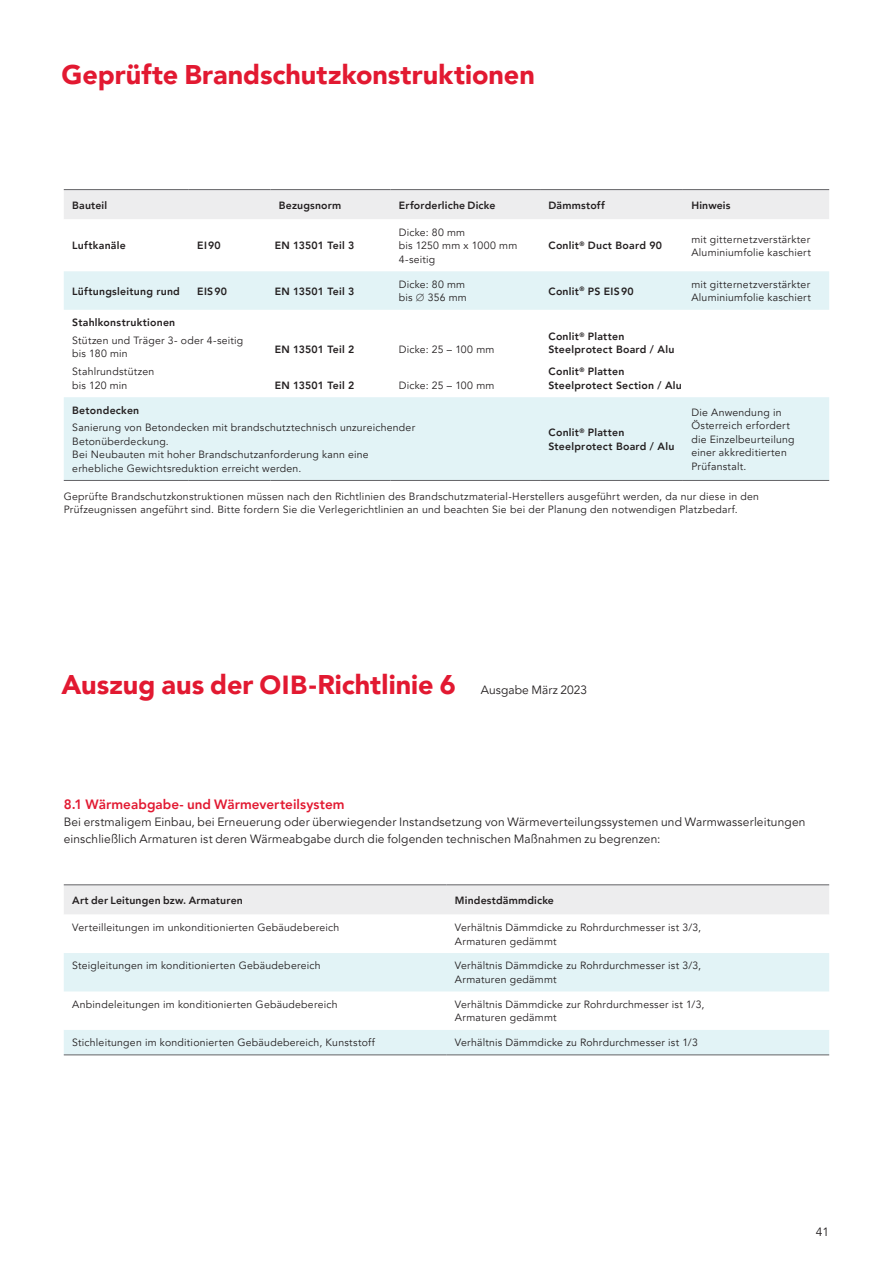
<style>
.page{position:relative;width:893px;height:1263px;background:#fff}
.page>*{position:absolute;margin:0;border:0;box-sizing:border-box;transform-origin:0 0}
.t1{font:900 27px "Avenir LT Pro";color:#e21931}
.t2{font:800 13.5px "Avenir LT Pro";letter-spacing:.005em;color:#e21931}
.t3{font:12px/17.2px "Avenir LT Pro";letter-spacing:.01em;color:#231f20}
.t4{font:10.5px/13.5px "Avenir LT Pro";letter-spacing:.02em;color:#231f20}
.t5{font:800 10.5px/13.5px "Avenir LT Pro";letter-spacing:.02em;color:#231f20}
.s1{font-size:26.25px}
</style>
<div class="page">
<div style="left:64px;top:190px;width:765px;height:29px;background:#ededee"></div>
<svg style="left:64px;top:271px;width:765px;height:209px;fill:#e2f3f6"></svg>
<hr style="left:64px;top:189px;width:125px;height:1px;background:#636366">
<hr style="left:189px;top:189px;width:81px;height:1px;background:#636366">
<hr style="left:270px;top:189px;width:120px;height:1px;background:#636366">
<hr style="left:390px;top:189px;width:150px;height:1px;background:#636366">
<hr style="left:540px;top:189px;width:143px;height:1px;background:#636366">
<hr style="left:683px;top:189px;width:146px;height:1px;background:#636366">
<hr style="left:64px;top:480px;width:125px;height:1px;background:#636366">
<hr style="left:189px;top:480px;width:81px;height:1px;background:#636366">
<hr style="left:270px;top:480px;width:120px;height:1px;background:#636366">
<hr style="left:390px;top:480px;width:150px;height:1px;background:#636366">
<hr style="left:540px;top:480px;width:143px;height:1px;background:#636366">
<hr style="left:683px;top:480px;width:146px;height:1px;background:#636366">
<div style="left:64px;top:885px;width:765px;height:29px;background:#ededee"></div>
<svg style="left:64px;top:953px;width:765px;height:101px;fill:#e2f3f6"></svg>
<hr style="left:64px;top:884px;width:382px;height:1px;background:#636366">
<hr style="left:446px;top:884px;width:383px;height:1px;background:#636366">
<hr style="left:64px;top:1054px;width:382px;height:1px;background:#636366">
<hr style="left:446px;top:1054px;width:383px;height:1px;background:#636366">
<h1 class="t1" style="left:62px;top:58px;width:475px">Geprüfte Brandschutzkonstruktionen</h1>
<p class="t5" style="left:72px;top:198px;width:36px">Bauteil</p>
<p class="t5" style="left:279px;top:198px;width:64px">Bezugsnorm</p>
<p class="t5" style="left:399px;top:198px;width:98px">Erforderliche Dicke</p>
<p class="t5" style="left:549px;top:198px;width:58px">Dämmstoff</p>
<p class="t5" style="left:691px;top:198px;width:41px">Hinweis</p>
<p class="t5" style="left:72px;top:239px;width:55px">Luftkanäle</p>
<p class="t5" style="left:197px;top:239px;width:25px">EI90</p>
<p class="t5" style="left:275px;top:239px;width:81px">EN 13501 Teil 3</p>
<p class="t4" style="left:399px;top:226px;width:120px">Dicke: 80 mm<br>bis 1250 mm x 1000 mm<br>4-seitig</p>
<p class="t5" style="left:549px;top:239px;width:115px">Conlit<sup>®</sup> Duct Board 90</p>
<p class="t4" style="left:691px;top:232px;width:121px">mit gitternetzverstärkter<br>Aluminiumfolie kaschiert</p>
<p class="t5" style="left:72px;top:284px;width:109px">Lüftungsleitung rund</p>
<p class="t5" style="left:197px;top:284px;width:31px">EIS90</p>
<p class="t5" style="left:275px;top:284px;width:81px">EN 13501 Teil 3</p>
<p class="t4" style="left:399px;top:278px;width:69px">Dicke: 80 mm bis ∅ 356 mm</p>
<p class="t5" style="left:548px;top:284px;width:87px">Conlit<sup>®</sup> PS EIS90</p>
<p class="t4" style="left:691px;top:278px;width:121px">mit gitternetzverstärkter<br>Aluminiumfolie kaschiert</p>
<p class="t5" style="left:72px;top:316px;width:105px">Stahlkonstruktionen</p>
<p class="t4" style="left:72px;top:334px;width:173px">Stützen und Träger 3- oder 4-seitig bis 180 min</p>
<p class="t4" style="left:72px;top:365px;width:84px">Stahlrundstützen bis 120 min</p>
<p class="t5" style="left:548px;top:329px;width:127px">Conlit<sup>®</sup> Platten<br>Steelprotect Board / Alu</p>
<p class="t5" style="left:549px;top:365px;width:135px">Conlit<sup>®</sup> Platten<br>Steelprotect Section / Alu</p>
<p class="t5" style="left:275px;top:343px;width:81px">EN 13501 Teil 2</p>
<p class="t5" style="left:275px;top:378px;width:81px">EN 13501 Teil 2</p>
<p class="t4" style="left:399px;top:343px;width:97px">Dicke: 25 – 100 mm</p>
<p class="t4" style="left:399px;top:379px;width:97px">Dicke: 25 – 100 mm</p>
<p class="t5" style="left:72px;top:403px;width:68px">Betondecken</p>
<p class="t4" style="left:72px;top:421px;width:344px">Sanierung von Betondecken mit brandschutztechnisch unzureichender Betonüberdeckung.<br>Bei Neubauten mit hoher Brandschutzanforderung kann eine erhebliche Gewichtsreduktion erreicht werden.</p>
<p class="t5" style="left:549px;top:426px;width:127px">Conlit<sup>®</sup> Platten<br>Steelprotect Board / Alu</p>
<p class="t4" style="left:691px;top:406px;width:105px">Die Anwendung in<br>Österreich erfordert die Einzelbeurteilung einer akkreditierten<br>Prüfanstalt.</p>
<p class="t4" style="left:64px;top:490px;width:697px">Geprüfte Brandschutzkonstruktionen müssen nach den Richtlinien des Brandschutzmaterial-Herstellers ausgeführt werden, da nur diese in den<br>Prüfzeugnissen angeführt sind. Bitte fordern Sie die Verlegerichtlinien an und beachten Sie bei der Planung den notwendigen Platzbedarf.</p>
<h1 class="t1" style="left:62px;top:668px;width:396px">Auszug aus der <span class="s1">OIB</span>-Richtlinie 6</h1>
<p class="t3" style="left:481px;top:681px;width:108px">Ausgabe März 2023</p>
<p class="t2" style="left:64px;top:796px;width:282px">8.1 Wärmeabgabe- und Wärmeverteilsystem</p>
<p class="t3" style="left:64px;top:813px;width:743px">Bei erstmaligem Einbau, bei Erneuerung oder überwiegender Instandsetzung von Wärmeverteilungssystemen und Warmwasserleitungen einschließlich Armaturen ist deren Wärmeabgabe durch die folgenden technischen Maßnahmen zu begrenzen:</p>
<p class="t5" style="left:72px;top:893px;width:172px">Art der Leitungen bzw. Armaturen</p>
<p class="t5" style="left:455px;top:893px;width:100px">Mindestdämmdicke</p>
<p class="t4" style="left:72px;top:921px;width:269px">Verteilleitungen im unkonditionierten Gebäudebereich</p>
<p class="t4" style="left:455px;top:921px;width:248px">Verhältnis Dämmdicke zu Rohrdurchmesser ist 3/3,<br>Armaturen gedämmt</p>
<p class="t4" style="left:72px;top:959px;width:250px">Steigleitungen im konditionierten Gebäudebereich</p>
<p class="t4" style="left:455px;top:959px;width:248px">Verhältnis Dämmdicke zu Rohrdurchmesser ist 3/3,<br>Armaturen gedämmt</p>
<p class="t4" style="left:72px;top:998px;width:267px">Anbindeleitungen im konditionierten Gebäudebereich</p>
<p class="t4" style="left:455px;top:998px;width:251px">Verhältnis Dämmdicke zur Rohrdurchmesser ist 1/3,<br>Armaturen gedämmt</p>
<p class="t4" style="left:72px;top:1036px;width:304px">Stichleitungen im konditionierten Gebäudebereich, Kunststoff</p>
<p class="t4" style="left:455px;top:1036px;width:244px">Verhältnis Dämmdicke zu Rohrdurchmesser ist 1/3</p>
<p class="t3" style="left:816px;top:1223px;width:15px">41</p>
</div>
